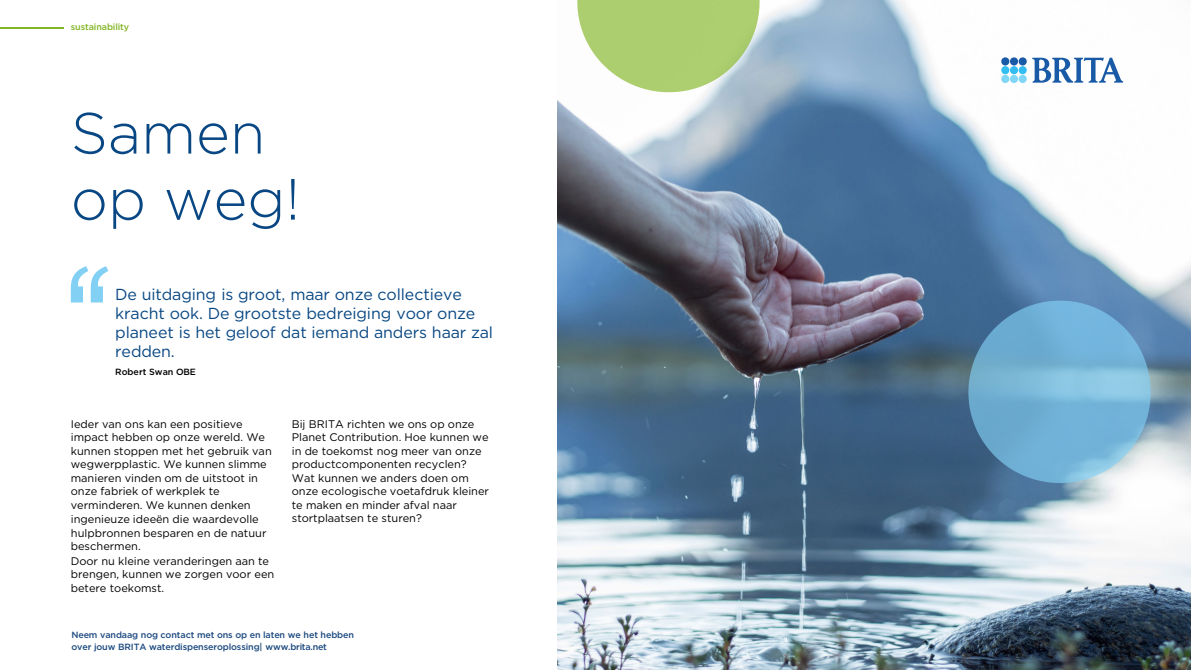
<style>
.page{position:relative;width:1191px;height:670px;background:#fff}
.page>*{position:absolute;margin:0;border:0;box-sizing:border-box;transform-origin:0 0}
.t1{font:300 58px/66px "Gotham";color:#084783}
.t2{font:16px/19px "Gotham";letter-spacing:-.005em;color:#084783}
.t3{font:11px/13.5px "Gotham";color:#000}
.t4{font:500 9px/12px "Gotham";letter-spacing:-.015em;color:#1b497f}
.t5{font:500 9px "Gotham";letter-spacing:-.015em;color:#82b624}
.t6{font:500 9px "Gotham";letter-spacing:-.005em;color:#000}
</style>
<div class="page">
<img style="left:558px;top:0;width:633px;height:670px">
<svg style="left:968px;top:301px;width:183px;height:182px;background:#73abce"></svg>
<svg style="left:577px;top:0;width:183px;height:92px;background:#b6d389"></svg>
<svg style="left:71px;top:266px;width:37px;height:36px"></svg>
<hr style="left:0;top:27px;width:64px;height:1px;background:#82b624">
<div style="left:1019px;top:75px;width:8px;height:8px;background:#7fd6f6;border-radius:50%"></div>
<div style="left:1010px;top:75px;width:8px;height:8px;background:#7fd6f6;border-radius:50%"></div>
<div style="left:1001px;top:75px;width:8px;height:8px;background:#7fd6f6;border-radius:50%"></div>
<div style="left:1019px;top:57px;width:8px;height:9px;background:#195aa6;border-radius:50%"></div>
<div style="left:1010px;top:57px;width:8px;height:9px;background:#195aa6;border-radius:50%"></div>
<div style="left:1001px;top:57px;width:8px;height:9px;background:#195aa6;border-radius:50%"></div>
<div style="left:1019px;top:66px;width:8px;height:8px;background:#33bdf1;border-radius:50%"></div>
<div style="left:1010px;top:66px;width:8px;height:8px;background:#33bdf1;border-radius:50%"></div>
<div style="left:1001px;top:66px;width:8px;height:8px;background:#33bdf1;border-radius:50%"></div>
<svg style="left:1032px;top:58px;width:91px;height:25px"></svg>
<p class="t5" style="left:71px;top:21px;width:60px">sustainability</p>
<h1 class="t1" style="left:71px;top:99px;width:231px">Samen op weg!</h1>
<h2 class="t2" style="left:115px;top:285px;width:379px">De uitdaging is groot, maar onze collectieve kracht ook. De grootste bedreiging voor onze planeet is het geloof dat iemand anders haar zal redden.</h2>
<p class="t6" style="left:115px;top:366px;width:82px">Robert Swan OBE</p>
<p class="t3" style="left:71px;top:417px;width:202px">Ieder van ons kan een positieve impact hebben op onze wereld. We kunnen stoppen met het gebruik van wegwerpplastic. We kunnen slimme manieren vinden om de uitstoot in onze fabriek of werkplek te verminderen. We kunnen denken</p>
<p class="t3" style="left:71px;top:512px;width:197px">ingenieuze ideeën die waardevolle hulpbronnen besparen en de natuur beschermen.</p>
<p class="t3" style="left:71px;top:554px;width:205px">Door nu kleine veranderingen aan te brengen, kunnen we zorgen voor een betere toekomst.</p>
<p class="t3" style="left:292px;top:417px;width:199px">Bij BRITA richten we ons op onze<br>Planet Contribution. Hoe kunnen we in de toekomst nog meer van onze productcomponenten recyclen?<br>Wat kunnen we anders doen om onze ecologische voetafdruk kleiner te maken en minder afval naar stortplaatsen te sturen?</p>
<p class="t4" style="left:71px;top:628px;width:284px">Neem vandaag nog contact met ons op en laten we het hebben over jouw BRITA waterdispenseroplossing| www.brita.net</p>
</div>
